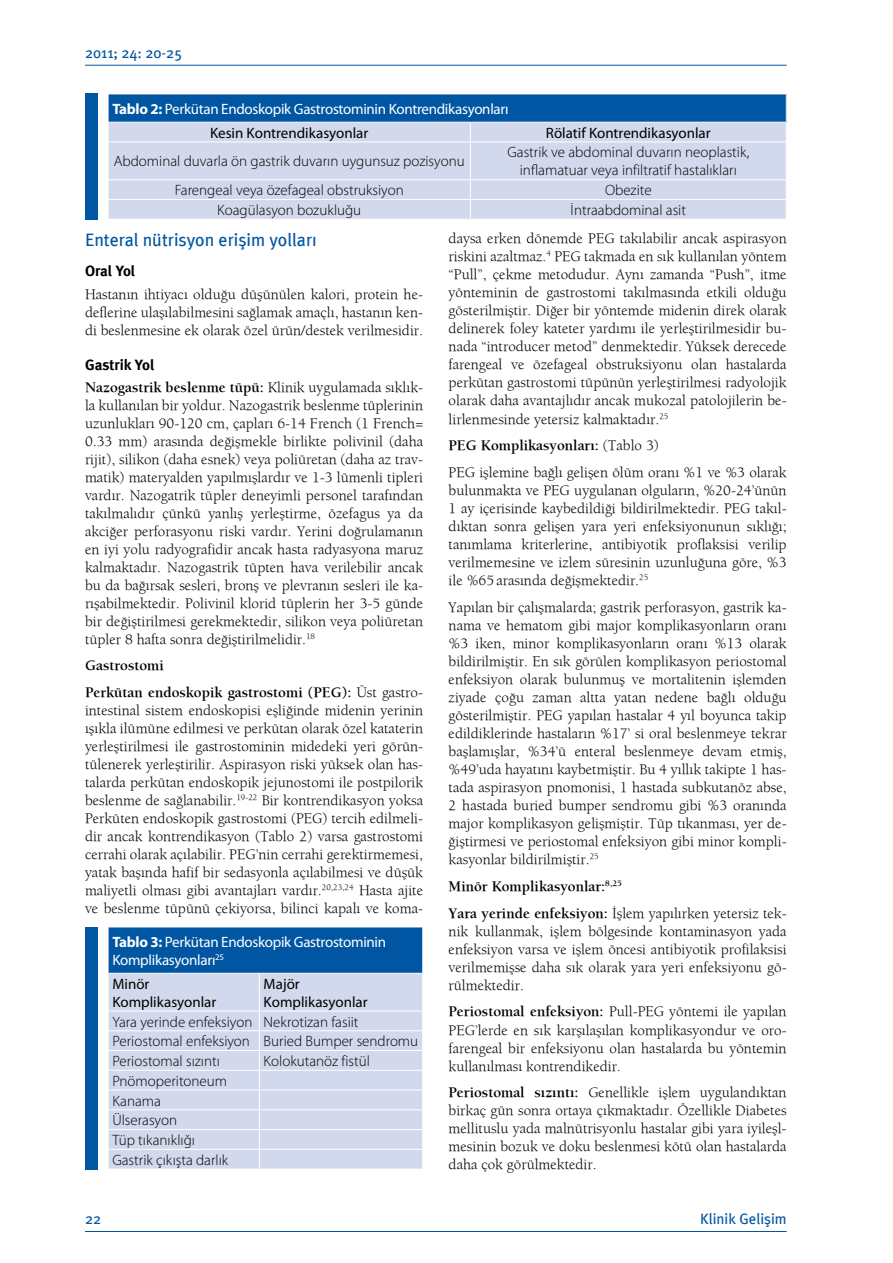
<style>
.page{position:relative;width:893px;height:1263px;background:#fff}
.page>*{position:absolute;margin:0;border:0;box-sizing:border-box;transform-origin:0 0}
.t1{font:500 18px "Meta Plus Book Roman Ti";color:#0056a2}
.t2{font:15px/18px "Berkeley";color:#000;text-align:justify}
.t3{font:300 15px/19.8px "Myriad Pro";color:#000}
.t4{font:15px/24px "Myriad Pro";letter-spacing:-.02em;color:#fff}
.t5{font:700 15px/26.5px "Berkeley";color:#000}
.t6{font:15px/18px "Myriad Pro";color:#000}
.t7{font:500 15px "Meta Plus Book Roman Ti";color:#0056a2}
.t8{font:15px "Meta Plus Bold Roman Ti";color:#000}
.s1{font-weight:700}
.s2{color:#000}
.s3{font-weight:400}
</style>
<div class="page">
<hr style="left:85px;top:1231px;width:702px;height:1px;background:#0056a2">
<hr style="left:85px;top:65px;width:702px;height:1px;background:#0056a2">
<div style="left:85px;top:94px;width:13px;height:126px;background:#0056a2"></div>
<div style="left:108px;top:94px;width:678px;height:28px;background:#0056a2"></div>
<div style="left:109px;top:123px;width:677px;height:96px;background:#d3d9ec"></div>
<hr style="left:108px;top:94px;width:362px;height:1px;background:#fff">
<hr style="left:470px;top:94px;width:317px;height:1px;background:#fff">
<svg style="left:108px;top:94px;width:1px;height:48px"></svg>
<svg style="left:470px;top:123px;width:1px;height:19px"></svg>
<svg style="left:786px;top:94px;width:1px;height:29px"></svg>
<hr style="left:108px;top:142px;width:362px;height:1px;background:#fff">
<hr style="left:470px;top:142px;width:317px;height:1px;background:#fff">
<hr style="left:470px;top:142px;width:1px;height:37px;background:#fff">
<hr style="left:108px;top:179px;width:362px;height:1px;background:#fff">
<hr style="left:470px;top:179px;width:317px;height:1px;background:#fff">
<hr style="left:108px;top:199px;width:362px;height:1px;background:#fff">
<svg style="left:108px;top:180px;width:1px;height:39px"></svg>
<hr style="left:470px;top:199px;width:317px;height:1px;background:#fff">
<svg style="left:470px;top:180px;width:1px;height:39px"></svg>
<div style="left:85px;top:926px;width:13px;height:243px;background:#0056a2"></div>
<div style="left:108px;top:927px;width:315px;height:46px;background:#0056a2"></div>
<div style="left:109px;top:974px;width:313px;height:195px;background:#d3d9ec"></div>
<hr style="left:108px;top:927px;width:1px;height:46px;background:#fff">
<hr style="left:422px;top:927px;width:1px;height:46px;background:#fff">
<hr style="left:259px;top:974px;width:1px;height:37px;background:#fff">
<hr style="left:108px;top:1011px;width:151px;height:1px;background:#fff">
<hr style="left:259px;top:1011px;width:164px;height:1px;background:#fff">
<hr style="left:108px;top:1030px;width:151px;height:1px;background:#fff">
<hr style="left:259px;top:1030px;width:164px;height:1px;background:#fff">
<hr style="left:108px;top:1050px;width:151px;height:1px;background:#fff">
<hr style="left:259px;top:1050px;width:164px;height:1px;background:#fff">
<hr style="left:108px;top:1070px;width:151px;height:1px;background:#fff">
<hr style="left:259px;top:1070px;width:164px;height:1px;background:#fff">
<hr style="left:108px;top:1090px;width:151px;height:1px;background:#fff">
<hr style="left:259px;top:1090px;width:164px;height:1px;background:#fff">
<hr style="left:108px;top:1109px;width:151px;height:1px;background:#fff">
<hr style="left:259px;top:1109px;width:164px;height:1px;background:#fff">
<hr style="left:108px;top:1129px;width:151px;height:1px;background:#fff">
<hr style="left:259px;top:1129px;width:164px;height:1px;background:#fff">
<hr style="left:108px;top:1149px;width:151px;height:1px;background:#fff">
<svg style="left:108px;top:1011px;width:1px;height:158px"></svg>
<hr style="left:259px;top:1149px;width:164px;height:1px;background:#fff">
<svg style="left:259px;top:1011px;width:1px;height:158px"></svg>
<p class="t7" style="left:85px;top:44px;width:99px">2011; 24: 20-25</p>
<p class="t4" style="left:210px;top:96px;width:300px;text-indent:-98px"><span class="s1">Tablo 2:</span> Perkütan Endoskopik Gastrostominin Kontrendikasyonları<br><span class="s2">Kesin Kontrendikasyonlar</span></p>
<p class="t6" style="left:546px;top:123px;width:166px">Rölatif Kontrendikasyonlar</p>
<p class="t3" style="left:114px;top:151px;width:352px">Abdominal duvarla ön gastrik duvarın uygunsuz pozisyonu</p>
<p class="t3" style="left:507px;top:143px;width:243px;line-height:18px;text-align:center">Gastrik ve abdominal duvarın neoplastik, inflamatuar veya infiltratif hastalıkları</p>
<p class="t3" style="left:175px;top:180px;width:231px">Farengeal veya özefageal obstruksiyon</p>
<p class="t3" style="left:605px;top:180px;width:48px">Obezite</p>
<p class="t3" style="left:217px;top:200px;width:146px">Koagülasyon bozukluğu</p>
<p class="t3" style="left:571px;top:200px;width:117px">İntraabdominal asit</p>
<p class="t1" style="left:85px;top:229px;width:233px">Enteral nütrisyon erişim yolları</p>
<p class="t8" style="left:85px;top:262px;width:52px">Oral Yol</p>
<p class="t2" style="left:85px;top:285px;width:340px">Hastanın ihtiyacı olduğu düşünülen kalori, protein he&shy;deflerine ulaşılabilmesini sağlamak amaçlı, hastanın ken&shy;di beslenmesine ek olarak özel ürün/destek verilmesidir.</p>
<p class="t8" style="left:85px;top:356px;width:71px">Gastrik Yol</p>
<p class="t2" style="left:85px;top:378px;width:340px"><span class="s1">Nazogastrik beslenme tüpü:</span> Klinik uygulamada sıklık&shy;la kullanılan bir yoldur. Nazogastrik beslenme tüplerinin uzunlukları 90-120 cm, çapları 6-14 French (1 French= 0.33 mm) arasında değişmekle birlikte polivinil (daha rijit), silikon (daha esnek) veya poliüretan (daha az trav&shy;matik) materyalden yapılmışlardır ve 1-3 lümenli tipleri vardır. Nazogatrik tüpler deneyimli personel tarafından takılmalıdır çünkü yanlış yerleştirme, özefagus ya da akciğer perforasyonu riski vardır. Yerini doğrulamanın en iyi yolu radyografidir ancak hasta radyasyona maruz kalmaktadır. Nazogastrik tüpten hava verilebilir ancak bu da bağırsak sesleri, bronş ve plevranın sesleri ile ka&shy;rışabilmektedir. Polivinil klorid tüplerin her 3-5 günde bir değiştirilmesi gerekmektedir, silikon veya poliüretan tüpler 8 hafta sonra değiştirilmelidir.<sup>18</sup></p>
<p class="t5" style="left:85px;top:652px;width:340px">Gastrostomi<br>Perkütan endoskopik gastrostomi (PEG): <span class="s3">Üst gastro-</span></p>
<p class="t2" style="left:85px;top:701px;width:340px">intestinal sistem endoskopisi eşliğinde midenin yerinin ışıkla ilümüne edilmesi ve perkütan olarak özel kataterin yerleştirilmesi ile gastrostominin midedeki yeri görün&shy;tülenerek yerleştirilir. Aspirasyon riski yüksek olan has&shy;talarda perkütan endoskopik jejunostomi ile postpilorik beslenme de sağlanabilir.<sup>19-22</sup> Bir kontrendikasyon yoksa Perküten endoskopik gastrostomi (PEG) tercih edilmeli&shy;dir ancak kontrendikasyon (Tablo 2) varsa gastrostomi cerrahi olarak açılabilir. PEG’nin cerrahi gerektirmemesi, yatak başında hafif bir sedasyonla açılabilmesi ve düşük maliyetli olması gibi avantajları vardır.<sup>20,23,24</sup> Hasta ajite ve beslenme tüpünü çekiyorsa, bilinci kapalı ve koma-</p>
<p class="t4" style="left:112px;top:932px;width:275px;line-height:18px"><span class="s1">Tablo 3:</span> Perkütan Endoskopik Gastrostominin<br>Komplikasyonları<sup>25</sup></p>
<p class="t6" style="left:112px;top:974px;width:106px">Minör<br>Komplikasyonlar</p>
<p class="t6" style="left:264px;top:974px;width:106px">Majör<br>Komplikasyonlar</p>
<p class="t3" style="left:112px;top:1011px;width:307px">Yara yerinde enfeksiyon Nekrotizan fasiit<br>Periostomal enfeksiyon Buried Bumper sendromu<br>Periostomal sızıntı</p>
<p class="t3" style="left:264px;top:1051px;width:108px">Kolokutanöz fistül</p>
<p class="t3" style="left:112px;top:1071px;width:117px">Pnömoperitoneum<br>Kanama<br>Ülserasyon<br>Tüp tıkanıklığı<br>Gastrik çıkışta darlık</p>
<p class="t2" style="left:449px;top:229px;width:340px">daysa erken dönemde PEG takılabilir ancak aspirasyon riskini azaltmaz.<sup>4</sup> PEG takmada en sık kullanılan yöntem “Pull”, çekme metodudur. Aynı zamanda “Push”, itme yönteminin de gastrostomi takılmasında etkili olduğu gösterilmiştir. Diğer bir yöntemde midenin direk olarak delinerek foley kateter yardımı ile yerleştirilmesidir bu&shy;nada “introducer metod” denmektedir. Yüksek derecede farengeal ve özefageal obstruksiyonu olan hastalarda perkütan gastrostomi tüpünün yerleştirilmesi radyolojik olarak daha avantajlıdır ancak mukozal patolojilerin be&shy;lirlenmesinde yetersiz kalmaktadır.<sup>25</sup></p>
<p class="t2" style="left:449px;top:432px;width:340px;line-height:26.5px"><span class="s1">PEG Komplikasyonları:</span> (Tablo 3)<br>PEG işlemine bağlı gelişen ölüm oranı %1 ve %3 olarak</p>
<p class="t2" style="left:449px;top:481px;width:340px">bulunmakta ve PEG uygulanan olguların, %20-24’ünün 1 ay içerisinde kaybedildiği bildirilmektedir. PEG takıl&shy;dıktan sonra gelişen yara yeri enfeksiyonunun sıklığı; tanımlama kriterlerine, antibiyotik proflaksisi verilip verilmemesine ve izlem süresinin uzunluğuna göre, %3 ile %65 arasında değişmektedir.<sup>25</sup></p>
<p class="t2" style="left:449px;top:598px;width:340px">Yapılan bir çalışmalarda; gastrik perforasyon, gastrik ka&shy;nama ve hematom gibi major komplikasyonların oranı %3 iken, minor komplikasyonların oranı %13 olarak bildirilmiştir. En sık görülen komplikasyon periostomal enfeksiyon olarak bulunmuş ve mortalitenin işlemden ziyade çoğu zaman altta yatan nedene bağlı olduğu gösterilmiştir. PEG yapılan hastalar 4 yıl boyunca takip edildiklerinde hastaların %17’ si oral beslenmeye tekrar başlamışlar, %34’ü enteral beslenmeye devam etmiş, %49’uda hayatını kaybetmiştir. Bu 4 yıllık takipte 1 has&shy;tada aspirasyon pnomonisi, 1 hastada subkutanöz abse, 2 hastada buried bumper sendromu gibi %3 oranında major komplikasyon gelişmiştir. Tüp tıkanması, yer de&shy;ğiştirmesi ve periostomal enfeksiyon gibi minor kompli&shy;kasyonlar bildirilmiştir.<sup>25</sup></p>
<p class="t5" style="left:449px;top:873px;width:340px">Minör Komplikasyonlar:<sup>8,25<br></sup>Yara yerinde enfeksiyon: <span class="s3">İşlem yapılırken yetersiz tek-</span></p>
<p class="t2" style="left:449px;top:922px;width:340px">nik kullanmak, işlem bölgesinde kontaminasyon yada enfeksiyon varsa ve işlem öncesi antibiyotik profilaksisi verilmemişse daha sık olarak yara yeri enfeksiyonu gö&shy;rülmektedir.</p>
<p class="t2" style="left:449px;top:1002px;width:340px"><span class="s1">Periostomal enfeksiyon:</span> Pull-PEG yöntemi ile yapılan PEG’lerde en sık karşılaşılan komplikasyondur ve oro&shy;farengeal bir enfeksiyonu olan hastalarda bu yöntemin kullanılması kontrendikedir.</p>
<p class="t2" style="left:449px;top:1083px;width:340px"><span class="s1">Periostomal sızıntı:</span> Genellikle işlem uygulandıktan birkaç gün sonra ortaya çıkmaktadır. Özellikle Diabetes mellituslu yada malnütrisyonlu hastalar gibi yara iyileşl&shy;mesinin bozuk ve doku beslenmesi kötü olan hastalarda daha çok görülmektedir.</p>
<p class="t7" style="left:85px;top:1210px;width:18px">22</p>
<p class="t7" style="left:700px;top:1210px;width:88px">Klinik Gelişim</p>
</div>
